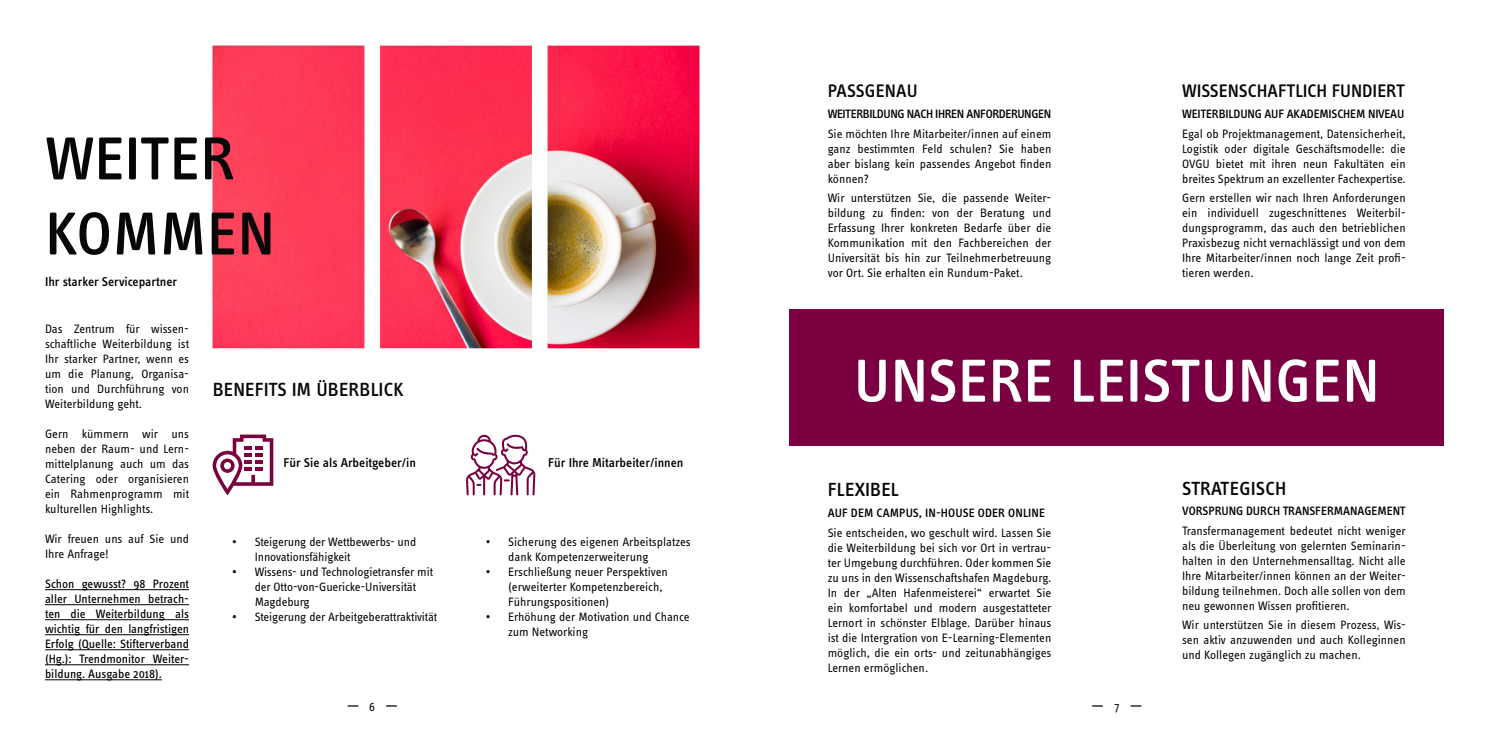
<style>
.page{position:relative;width:1489px;height:745px;background:#fff}
.page>*{position:absolute;margin:0;border:0;box-sizing:border-box;transform-origin:0 0}
.t1{font:500 62.5px "Info OT Text";letter-spacing:.01em;color:#fff}
.t2{font:500 62.5px/75px "Info OT Text";letter-spacing:.005em;color:#080707}
.t3{font:500 19.62px "Info OT Text";letter-spacing:.01em;color:#080707}
.t4{font:500 18.75px "Info OT Text";color:#080707}
.t5{font:500 13.25px "Info OT Text";color:#000}
.t6{font:12.5px/15px "Info OT Text";color:#000;text-align:justify}
.t7{font:12.5px/15px "Info OT Text";color:#000;text-align:justify}
.t8{font:500 12.5px "Info OT Text";letter-spacing:-.01em;color:#000}
.t9{font:500 12.5px "Info OT Text";letter-spacing:-.03em;color:#000}
.t10{font:500 12.5px "Info OT Text";letter-spacing:.01em;color:#000}
</style>
<div class="page">
<div style="left:789px;top:308px;width:654px;height:137px;background:#7b0041"></div>
<img style="left:212px;top:46px;width:487px;height:302px">
<hr style="left:45px;top:589px;width:144px;height:1px;background:#000">
<hr style="left:45px;top:604px;width:144px;height:1px;background:#000">
<hr style="left:45px;top:619px;width:144px;height:1px;background:#000">
<hr style="left:45px;top:634px;width:144px;height:1px;background:#000">
<hr style="left:45px;top:649px;width:144px;height:1px;background:#000">
<hr style="left:45px;top:664px;width:144px;height:1px;background:#000">
<hr style="left:45px;top:679px;width:117px;height:1px;background:#000">
<svg style="left:466px;top:434px;width:69px;height:61px"></svg>
<svg style="left:212px;top:434px;width:61px;height:61px"></svg>
<h1 class="t2" style="left:45px;top:120px;width:231px">WEITER<br>KOMMEN</h1>
<p class="t5" style="left:45px;top:273px;width:134px">Ihr starker Servicepartner</p>
<p class="t6" style="left:45px;top:320px;width:145px">Das Zentrum für wissen&shy;schaftliche Weiterbildung ist Ihr starker Partner, wenn es um die Planung, Organisa&shy;tion und Durchführung von Weiterbildung geht.</p>
<p class="t6" style="left:45px;top:425px;width:145px">Gern kümmern wir uns neben der Raum- und Lern&shy;mittelplanung auch um das Catering oder organisieren ein Rahmenprogramm mit kulturellen Highlights.</p>
<p class="t6" style="left:45px;top:530px;width:145px">Wir freuen uns auf Sie und<br>Ihre Anfrage!</p>
<p class="t7" style="left:45px;top:575px;width:145px">Schon gewusst? 98 Prozent aller Unternehmen betrach&shy;ten die Weiterbildung als wichtig für den langfristigen Erfolg (Quelle: Stifterverband (Hg.): Trendmonitor Weiter&shy;bildung. Ausgabe 2018).</p>
<h2 class="t3" style="left:213px;top:377px;width:192px">BENEFITS IM ÜBERBLICK</h2>
<p class="t5" style="left:283px;top:454px;width:134px">Für Sie als Arbeitgeber/in</p>
<p class="t5" style="left:548px;top:454px;width:137px">Für Ihre Mitarbeiter/innen</p>
<p class="t6" style="left:255px;top:534px;width:163px;text-indent:-22px">• Steigerung der Wettbewerbs- und<br>Innovationsfähigkeit</p>
<p class="t6" style="left:255px;top:564px;width:180px;text-align:left;text-indent:-22px">• Wissens- und Technologietransfer mit der Otto-von-Guericke-Universität<br>Magdeburg</p>
<p class="t6" style="left:232px;top:609px;width:207px">• Steigerung der Arbeitgeberattraktivität</p>
<p class="t6" style="left:508px;top:534px;width:184px;text-indent:-22px">• Sicherung des eigenen Arbeitsplatzes dank Kompetenzerweiterung</p>
<p class="t6" style="left:508px;top:564px;width:161px;text-align:left;text-indent:-22px">• Erschließung neuer Perspektiven (erweiterter Kompetenzbereich,<br>Führungspositionen)</p>
<p class="t6" style="left:508px;top:609px;width:183px;text-indent:-22px">• Erhöhung der Motivation und Chance zum Networking</p>
<h3 class="t4" style="left:827px;top:79px;width:91px">PASSGENAU</h3>
<p class="t9" style="left:827px;top:106px;width:225px">WEITERBILDUNG NACH IHREN ANFORDERUNGEN</p>
<p class="t6" style="left:827px;top:126px;width:225px">Sie möchten Ihre Mitarbeiter/innen auf einem ganz bestimmten Feld schulen? Sie haben aber bislang kein passendes Angebot finden können?</p>
<p class="t6" style="left:827px;top:190px;width:225px">Wir unterstützen Sie, die passende Weiter&shy;bildung zu finden: von der Beratung und Erfassung Ihrer konkreten Bedarfe über die Kommunikation mit den Fachbereichen der Universität bis hin zur Teilnehmerbetreuung vor Ort. Sie erhalten ein Rundum-Paket.</p>
<h3 class="t4" style="left:1182px;top:79px;width:224px">WISSENSCHAFTLICH FUNDIERT</h3>
<p class="t8" style="left:1182px;top:106px;width:223px">WEITERBILDUNG AUF AKADEMISCHEM NIVEAU</p>
<p class="t6" style="left:1181px;top:126px;width:225px">Egal ob Projektmanagement, Datensicherheit, Logistik oder digitale Geschäftsmodelle: die OVGU bietet mit ihren neun Fakultäten ein breites Spektrum an exzellenter Fachexpertise.</p>
<p class="t6" style="left:1181px;top:190px;width:225px">Gern erstellen wir nach Ihren Anforderungen ein individuell zugeschnittenes Weiterbil&shy;dungsprogramm, das auch den betrieblichen Praxisbezug nicht vernachlässigt und von dem Ihre Mitarbeiter/innen noch lange Zeit profi&shy;tieren werden.</p>
<h1 class="t1" style="left:853px;top:342px;width:527px">UNSERE LEISTUNGEN</h1>
<h2 class="t3" style="left:827px;top:477px;width:73px">FLEXIBEL</h2>
<p class="t10" style="left:827px;top:504px;width:219px">AUF DEM CAMPUS, IN-HOUSE ODER ONLINE</p>
<p class="t6" style="left:827px;top:524px;width:225px">Sie entscheiden, wo geschult wird. Lassen Sie die Weiterbildung bei sich vor Ort in vertrau&shy;ter Umgebung durchführen. Oder kommen Sie zu uns in den Wissenschaftshafen Magdeburg.<br>In der „Alten Hafenmeisterei“ erwartet Sie ein komfortabel und modern ausgestatteter Lernort in schönster Elblage. Darüber hinaus ist die Intergration von E-Learning-Elementen möglich, die ein orts- und zeitunabhängiges Lernen ermöglichen.</p>
<h2 class="t3" style="left:1182px;top:475px;width:105px">STRATEGISCH</h2>
<p class="t8" style="left:1182px;top:502px;width:225px">VORSPRUNG DURCH TRANSFERMANAGEMENT</p>
<p class="t6" style="left:1181px;top:523px;width:225px">Transfermanagement bedeutet nicht weniger als die Überleitung von gelernten Seminarin&shy;halten in den Unternehmensalltag. Nicht alle Ihre Mitarbeiter/innen können an der Weiter&shy;bildung teilnehmen. Doch alle sollen von dem neu gewonnen Wissen profitieren.</p>
<p class="t6" style="left:1181px;top:616px;width:225px">Wir unterstützen Sie in diesem Prozess, Wis&shy;sen aktiv anzuwenden und auch Kolleginnen und Kollegen zugänglich zu machen.</p>
<p class="t6" style="left:369px;top:698px;width:7px">6</p>
<p class="t6" style="left:1114px;top:698px;width:6px">7</p>
</div>
